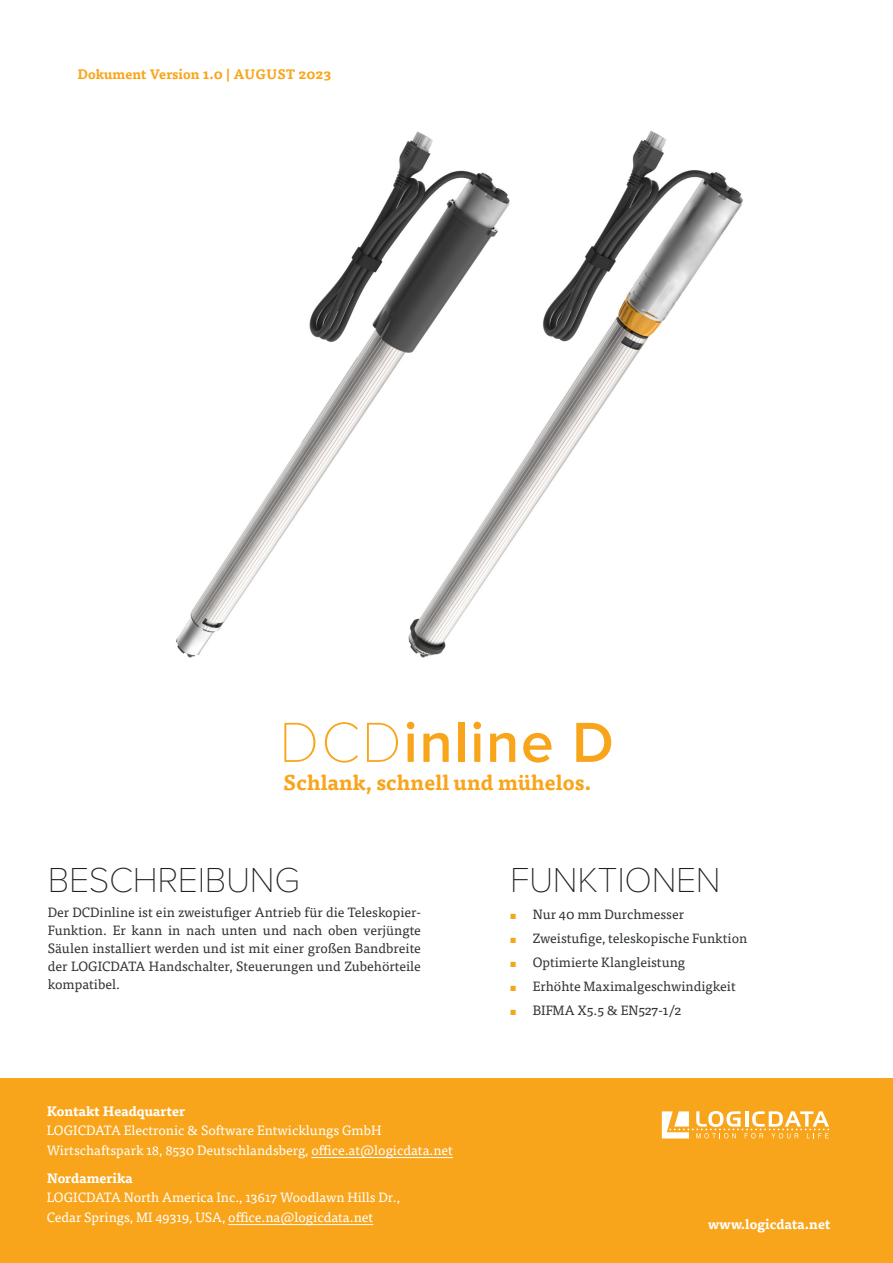
<style>
.page{position:relative;width:893px;height:1263px;background:#fff}
.page>*{position:absolute;margin:0;border:0;box-sizing:border-box;transform-origin:0 0}
.Dokumenttyp{font:600 58.5px "Proxima Nova";letter-spacing:.03em;color:#f9a51b}
.Dokumenttyp-2{font:100 36px "Proxima Nova T";letter-spacing:-.01em;color:#231f20}
.Dokumentversion{font:700 21px "Tisa Pro";color:#f9a51b}
.Copytext{font:13.5px/18px "Tisa Pro";color:#303437;text-align:justify}
.Adressblock{font:13.5px "Tisa Pro";color:#fff}
.Dokumentversion-2{font:700 13.5px "Tisa Pro";color:#f9a51b}
.AdressblockBold{font:700 13.5px "Tisa Pro";color:#fff}
.LogicDataWebsite{font:700 13.5px "Tisa Pro";color:#fff}
.s1{font-family:"Proxima Nova T";font-weight:100}
.s2{font-size:10.8px;color:#f9a51b}
</style>
<div class="page">
<img style="left:517px;top:131px;width:226px;height:402px">
<img style="left:176px;top:131px;width:341px;height:527px">
<div style="left:0;top:1078px;width:893px;height:185px;background:#f9a51b"></div>
<hr style="left:311px;top:1157px;width:142px;height:1px;background:#fff">
<hr style="left:228px;top:1224px;width:145px;height:1px;background:#fff">
<svg style="left:662px;top:1111px;width:167px;height:27px"></svg>
<p class="Dokumentversion-2" style="left:78px;top:63px;width:255px">Dokument Version 1.0 | AUGUST 2023</p>
<p class="Dokumenttyp" style="left:279px;top:699px;width:336px"><span class="s1">DCD</span>inline D</p>
<p class="Dokumentversion" style="left:283px;top:766px;width:310px">Schlank, schnell und mühelos.</p>
<p class="Dokumenttyp-2" style="left:48px;top:853px;width:253px">BESCHREIBUNG</p>
<p class="Copytext" style="left:48px;top:902px;width:375px">Der DCDinline ist ein zweistufiger Antrieb für die Teleskopier-Funktion. Er kann in nach unten und nach oben verjüngte Säulen installiert werden und ist mit einer großen Bandbreite der LOGICDATA Handschalter, Steuerungen und Zubehörteile kompatibel.</p>
<p class="Dokumenttyp-2" style="left:510px;top:853px;width:212px">FUNKTIONEN</p>
<p class="Copytext" style="left:510px;top:904px;width:175px"><span class="s2">▪</span> Nur 40 mm Durchmesser</p>
<p class="Copytext" style="left:510px;top:928px;width:239px"><span class="s2">▪</span> Zweistufige, teleskopische Funktion</p>
<p class="Copytext" style="left:510px;top:952px;width:176px"><span class="s2">▪</span> Optimierte Klangleistung</p>
<p class="Copytext" style="left:510px;top:976px;width:227px"><span class="s2">▪</span> Erhöhte Maximalgeschwindigkeit</p>
<p class="Copytext" style="left:510px;top:1000px;width:172px"><span class="s2">▪</span> BIFMA X5.5 &amp; EN527-1/2</p>
<p class="AdressblockBold" style="left:47px;top:1100px;width:140px">Kontakt Headquarter</p>
<p class="Adressblock" style="left:47px;top:1121px;width:336px">LOGICDATA Electronic &amp; Software Entwicklungs GmbH</p>
<p class="Adressblock" style="left:47px;top:1140px;width:408px">Wirtschaftspark 18, 8530 Deutschlandsberg, office.at@logicdata.net</p>
<p class="AdressblockBold" style="left:47px;top:1167px;width:87px">Nordamerika</p>
<p class="Adressblock" style="left:47px;top:1188px;width:355px">LOGICDATA North America Inc., 13617 Woodlawn Hills Dr.,</p>
<p class="Adressblock" style="left:47px;top:1207px;width:328px">Cedar Springs, MI 49319, USA, office.na@logicdata.net</p>
<p class="LogicDataWebsite" style="left:708px;top:1213px;width:124px">www.logicdata.net</p>
</div>
